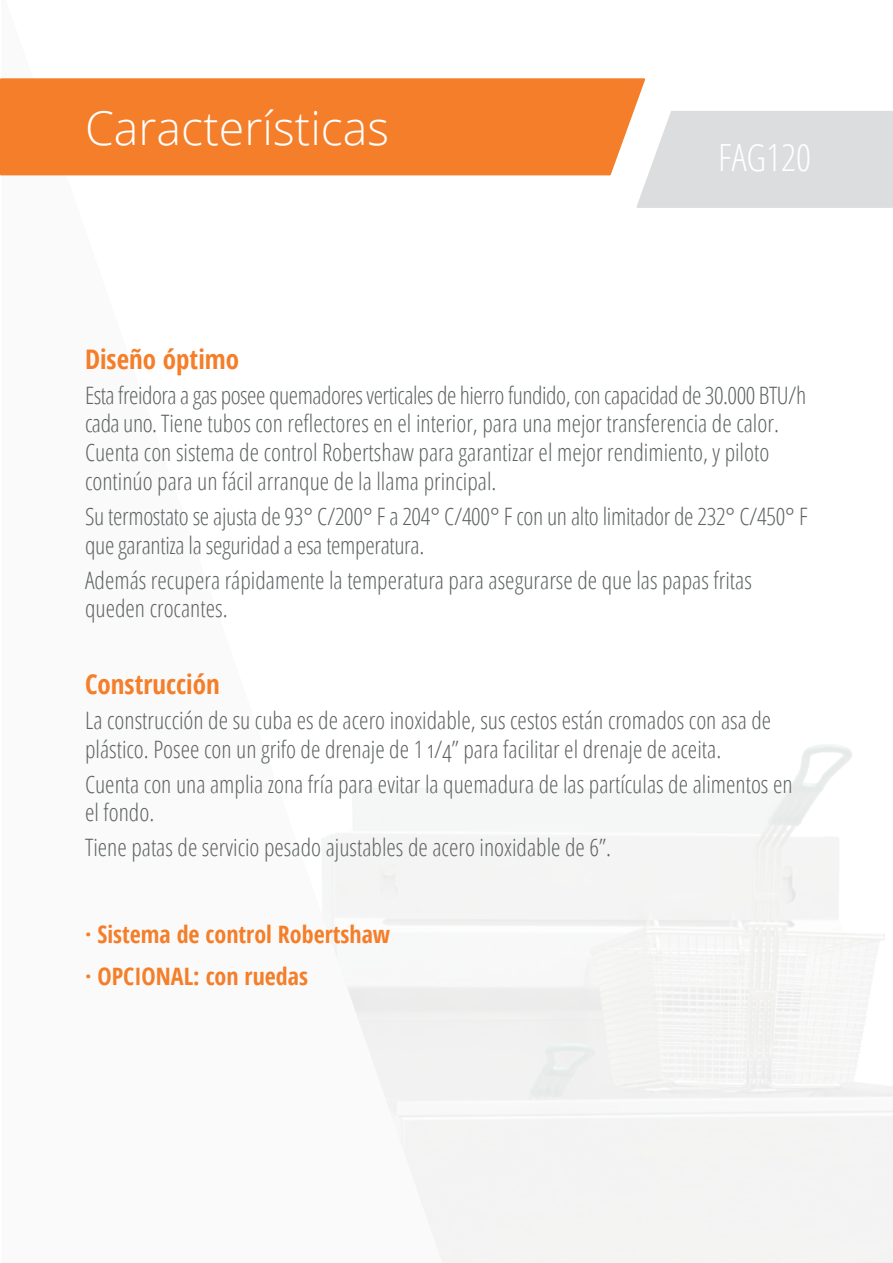
<style>
.page{position:relative;width:893px;height:1263px;background:#fff}
.page>*{position:absolute;margin:0;border:0;box-sizing:border-box;transform-origin:0 0}
.t1{font:300 46.5px "Open Sans";color:#fff}
.t2{font:300 37.5px "Open Sans Condensed";color:#fff}
.t3{font:700 27px "Open Sans Condensed";color:#f47e29}
.t4{font:300 24px/28.8px "Open Sans Condensed";color:#5f6364}
.t5{font:700 24px/42px "Open Sans Condensed";color:#f47e29}
</style>
<div class="page">
<svg style="left:2px;top:175px;width:440px;height:1088px"></svg>
<div style="left:0;top:78px;width:645px;height:97px;background:#f47e29"></div>
<div style="left:636px;top:111px;width:257px;height:97px;background:#dcdddf"></div>
<h1 class="t1" style="left:85px;top:96px;width:306px">Características</h1>
<h2 class="t2" style="left:718px;top:132px;width:94px">FAG120</h2>
<p class="t3" style="left:85px;top:340px;width:156px">Diseño óptimo</p>
<p class="t4" style="left:85px;top:380px;width:723px">Esta freidora a gas posee quemadores verticales de hierro fundido, con capacidad de 30.000 BTU/h cada uno. Tiene tubos con reflectores en el interior, para una mejor transferencia de calor.<br>Cuenta con sistema de control Robertshaw para garantizar el mejor rendimiento, y piloto continúo para un fácil arranque de la llama principal.</p>
<p class="t4" style="left:85px;top:501px;width:724px">Su termostato se ajusta de 93° C/200° F a 204° C/400° F con un alto limitador de 232° C/450° F que garantiza la seguridad a esa temperatura.</p>
<p class="t4" style="left:85px;top:565px;width:668px">Además recupera rápidamente la temperatura para asegurarse de que las papas fritas queden crocantes.</p>
<p class="t3" style="left:85px;top:665px;width:136px">Construcción</p>
<p class="t4" style="left:85px;top:705px;width:688px">La construcción de su cuba es de acero inoxidable, sus cestos están cromados con asa de plástico. Posee con un grifo de drenaje de 1 1/4” para facilitar el drenaje de aceita.</p>
<p class="t4" style="left:85px;top:769px;width:709px">Cuenta con una amplia zona fría para evitar la quemadura de las partículas de alimentos en el fondo.</p>
<p class="t4" style="left:85px;top:832px;width:528px">Tiene patas de servicio pesado ajustables de acero inoxidable de 6”.</p>
<p class="t5" style="left:85px;top:912px;width:307px">· Sistema de control Robertshaw · OPCIONAL: con ruedas</p>
</div>
